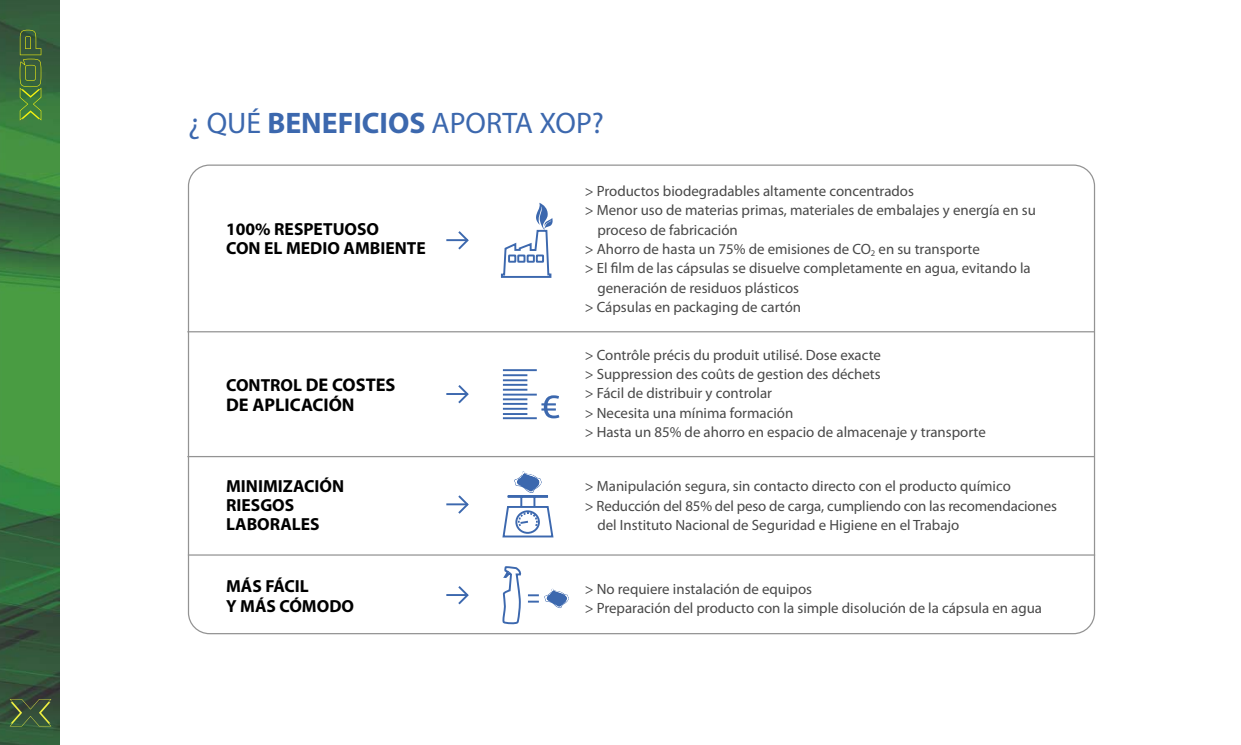
<style>
.page{position:relative;width:1241px;height:745px;background:#fff}
.page>*{position:absolute;margin:0;border:0;box-sizing:border-box;transform-origin:0 0}
.t1{font:29.75px "Myriad Pro";color:#3c68ae}
.t2{font:700 18.38px/19.2px "Myriad Pro";color:#000}
.t3{font:700 17.5px/19.2px "Myriad Pro";color:#000}
.t4{font:14.88px/19.2px "Myriad Pro";color:#484848}
.s1{font-weight:700}
.s2{font-size:17.5px}
</style>
<div class="page">
<img style="left:0;top:0;width:59px;height:744px">
<svg style="left:10px;top:698px;width:41px;height:27px"></svg>
<svg style="left:20px;top:30px;width:21px;height:90px;background:#4d7737"></svg>
<svg style="left:502px;top:471px;width:52px;height:67px"></svg>
<svg style="left:541px;top:395px;width:18px;height:23px"></svg>
<hr style="left:503px;top:369px;width:33px;height:2px;background:#3c68ae">
<hr style="left:503px;top:393px;width:33px;height:2px;background:#3c68ae">
<hr style="left:503px;top:417px;width:33px;height:2px;background:#3c68ae">
<hr style="left:503px;top:374px;width:24px;height:2px;background:#3c68ae">
<hr style="left:503px;top:379px;width:24px;height:2px;background:#3c68ae">
<hr style="left:503px;top:383px;width:24px;height:2px;background:#3c68ae">
<hr style="left:503px;top:388px;width:24px;height:2px;background:#3c68ae">
<hr style="left:503px;top:398px;width:24px;height:2px;background:#3c68ae">
<hr style="left:503px;top:402px;width:24px;height:2px;background:#3c68ae">
<hr style="left:503px;top:407px;width:24px;height:2px;background:#3c68ae">
<svg style="left:503px;top:413px;width:24px;height:1px"></svg>
<svg style="left:501px;top:203px;width:52px;height:75px"></svg>
<svg style="left:528px;top:588px;width:41px;height:19px"></svg>
<svg style="left:501px;top:566px;width:20px;height:69px"></svg>
<hr style="left:187px;top:331px;width:907px;height:1px;background:#939393">
<hr style="left:187px;top:455px;width:907px;height:2px;background:#939393">
<hr style="left:188px;top:554px;width:906px;height:1px;background:#939393">
<hr style="left:446px;top:239px;width:21px;height:2px;background:#3c68ae">
<svg style="left:456px;top:231px;width:13px;height:19px"></svg>
<hr style="left:446px;top:503px;width:21px;height:2px;background:#3c68ae">
<svg style="left:456px;top:495px;width:13px;height:19px"></svg>
<hr style="left:446px;top:593px;width:21px;height:2px;background:#3c68ae">
<svg style="left:456px;top:586px;width:13px;height:19px"></svg>
<svg style="left:446px;top:385px;width:23px;height:19px"></svg>
<h1 class="t1" style="left:188px;top:105px;width:417px">¿ QUÉ <span class="s1">BENEFICIOS</span> APORTA XOP?</h1>
<p class="t3" style="left:226px;top:218px;width:201px">100% RESPETUOSO<br>CON EL MEDIO AMBIENTE</p>
<p class="t2" style="left:226px;top:375px;width:171px"><span class="s2">CONTROL</span> DE COSTES<br>DE APLICACIÓN</p>
<p class="t3" style="left:226px;top:475px;width:119px">MINIMIZACIÓN<br>RIESGOS<br>LABORALES</p>
<p class="t3" style="left:226px;top:576px;width:129px">MÁS FÁCIL<br>Y MÁS CÓMODO</p>
<p class="t4" style="left:584px;top:181px;width:331px">&gt; Productos biodegradables altamente concentrados</p>
<p class="t4" style="left:584px;top:200px;width:452px">&gt; Menor uso de materias primas, materiales de embalajes y energía en su</p>
<p class="t4" style="left:597px;top:220px;width:142px">proceso de fabricación</p>
<p class="t4" style="left:584px;top:239px;width:396px">&gt; Ahorro de hasta un 75% de emisiones de CO<sub>2</sub> en su transporte</p>
<p class="t4" style="left:584px;top:258px;width:447px">&gt; El film de las cápsulas se disuelve completamente en agua, evitando la</p>
<p class="t4" style="left:597px;top:277px;width:203px">generación de residuos plásticos</p>
<p class="t4" style="left:584px;top:297px;width:218px">&gt; Cápsulas en packaging de cartón</p>
<p class="t4" style="left:584px;top:344px;width:402px">&gt; Contrôle précis du produit utilisé. Dose exacte<br>&gt; Suppression des coûts de gestion des déchets<br>&gt; Fácil de distribuir y controlar<br>&gt; Necesita una mínima formación<br>&gt; Hasta un 85% de ahorro en espacio de almacenaje y transporte</p>
<p class="t4" style="left:584px;top:476px;width:427px">&gt; Manipulación segura, sin contacto directo con el producto químico</p>
<p class="t4" style="left:584px;top:495px;width:473px">&gt; Reducción del 85% del peso de carga, cumpliendo con las recomendaciones</p>
<p class="t4" style="left:597px;top:514px;width:363px">del Instituto Nacional de Seguridad e Higiene en el Trabajo</p>
<p class="t4" style="left:584px;top:578px;width:459px">&gt; No requiere instalación de equipos<br>&gt; Preparación del producto con la simple disolución de la cápsula en agua</p>
</div>
